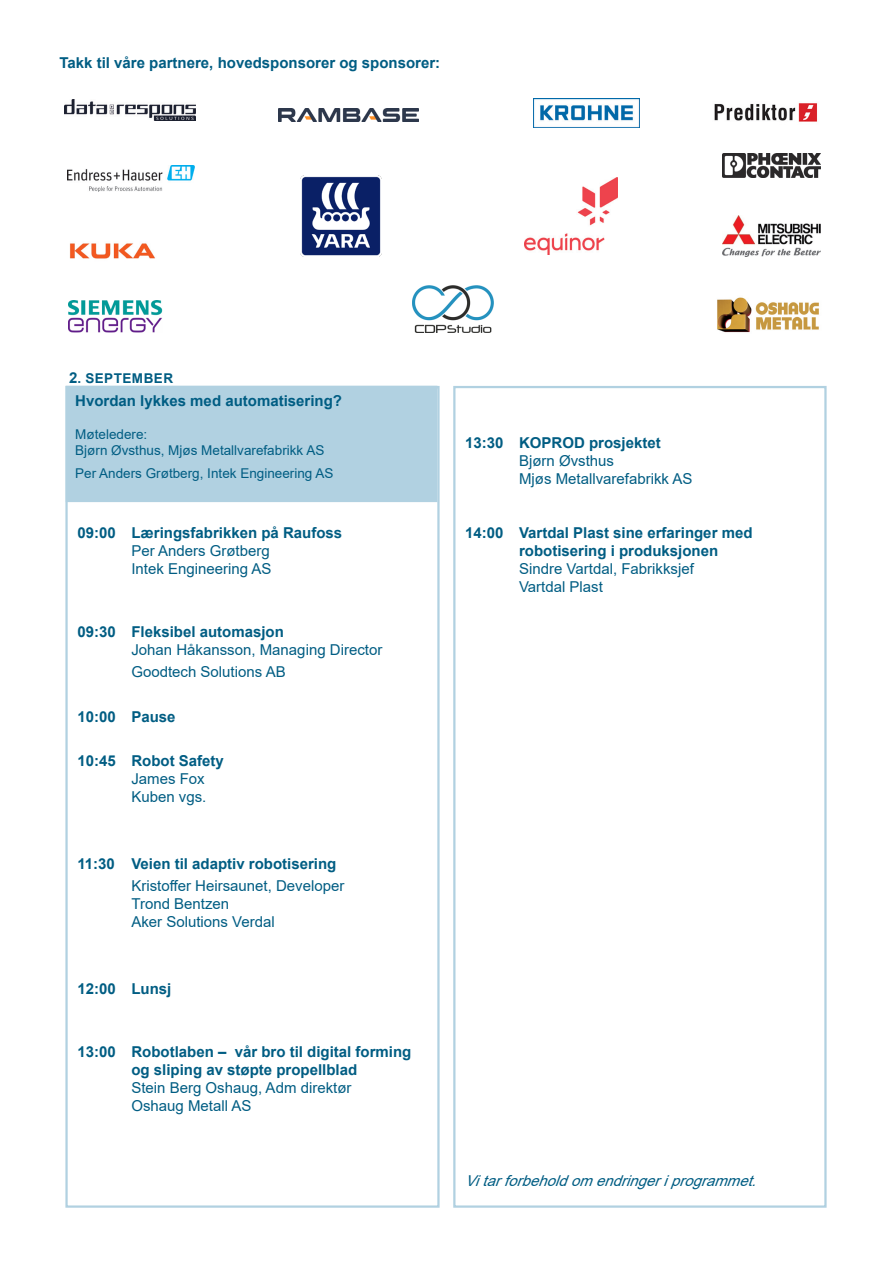
<style>
.page{position:relative;width:893px;height:1263px;background:#fff}
.page>*{position:absolute;margin:0;border:0;box-sizing:border-box;transform-origin:0 0}
.t1{font:700 15px/18px "Arial";color:#005d83}
.t2{font:15px/18px "Arial";color:#005d83}
.t3{font:italic 15px "Arial";color:#005d83}
.t4{font:13.5px/23.4px "Arial";color:#005d83}
.t5{font:700 13.5px "Arial";letter-spacing:.035em;color:#005d83}
.s1{font-size:15px}
.s2{font-weight:700}
.s3{font-weight:400}
</style>
<div class="page">
<div style="left:453px;top:386px;width:374px;height:822px;border:2px solid #b1d1e1"></div>
<div style="left:66px;top:386px;width:371px;height:116px;background:#b1d1e1"></div>
<div style="left:67px;top:387px;width:369px;height:114px;border:1px solid #b1d1e1"></div>
<img style="left:64px;top:100px;width:132px;height:21px">
<img style="left:413px;top:286px;width:81px;height:46px">
<img style="left:714px;top:103px;width:104px;height:19px">
<img style="left:69px;top:243px;width:86px;height:16px">
<img style="left:278px;top:109px;width:141px;height:12px">
<img style="left:722px;top:154px;width:98px;height:24px">
<img style="left:524px;top:178px;width:94px;height:76px">
<img style="left:67px;top:166px;width:128px;height:26px">
<img style="left:717px;top:297px;width:102px;height:36px">
<img style="left:69px;top:300px;width:93px;height:33px">
<img style="left:300px;top:176px;width:81px;height:80px">
<img style="left:534px;top:99px;width:106px;height:29px">
<img style="left:722px;top:216px;width:98px;height:40px">
<p class="t1" style="left:60px;top:54px;width:382px">Takk til våre partnere, hovedsponsorer og sponsorer:</p>
<p class="t5" style="left:69px;top:369px;width:105px"><span class="s1">2</span>. SEPTEMBER</p>
<p class="t1" style="left:75px;top:392px;width:268px">Hvordan lykkes med automatisering?</p>
<p class="t4" style="left:75px;top:422px;width:74px">Møteledere:</p>
<p class="t4" style="left:75px;top:438px;width:260px">Bjørn Øvsthus, Mjøs Metallvarefabrikk AS<br>Per Anders Grøtberg, Intek Engineering AS</p>
<p class="t2" style="left:131px;top:524px;width:212px;text-indent:-54px"><span class="s2">09:00 Læringsfabrikken på Raufoss<br></span>Per Anders Grøtberg<br>Intek Engineering AS</p>
<p class="t2" style="left:131px;top:623px;width:252px;text-indent:-54px"><span class="s2">09:30 Fleksibel automasjon<br></span>Johan Håkansson, Managing Director</p>
<p class="t2" style="left:131px;top:663px;width:156px">Goodtech Solutions AB</p>
<p class="t1" style="left:77px;top:708px;width:100px">10:00 Pause</p>
<p class="t2" style="left:131px;top:752px;width:94px;text-indent:-54px"><span class="s2">10:45 Robot Safety<br></span>James Fox<br>Kuben vgs.</p>
<p class="t1" style="left:77px;top:855px;width:261px">11:30 Veien til adaptiv robotisering</p>
<p class="t2" style="left:131px;top:877px;width:215px">Kristoffer Heirsaunet, Developer<br>Trond Bentzen<br>Aker Solutions Verdal</p>
<p class="t1" style="left:77px;top:980px;width:96px">12:00 Lunsj</p>
<p class="t1" style="left:131px;top:1042px;width:282px;text-indent:-54px">13:00 Robotlaben – vår bro til digital forming og sliping av støpte propellblad<br><span class="s3">Stein Berg Oshaug, Adm direktør<br>Oshaug Metall AS</span></p>
<p class="t2" style="left:519px;top:434px;width:175px;text-indent:-54px"><span class="s2">13:30 KOPROD prosjektet<br></span>Bjørn Øvsthus<br>Mjøs Metallvarefabrikk AS</p>
<p class="t1" style="left:519px;top:524px;width:235px;text-indent:-54px">14:00 Vartdal Plast sine erfaringer med robotisering i produksjonen<br><span class="s3">Sindre Vartdal, Fabrikksjef<br>Vartdal Plast</span></p>
<p class="t3" style="left:465px;top:1170px;width:300px">Vitarforbeholdomendringeriprogrammet.</p>
</div>
